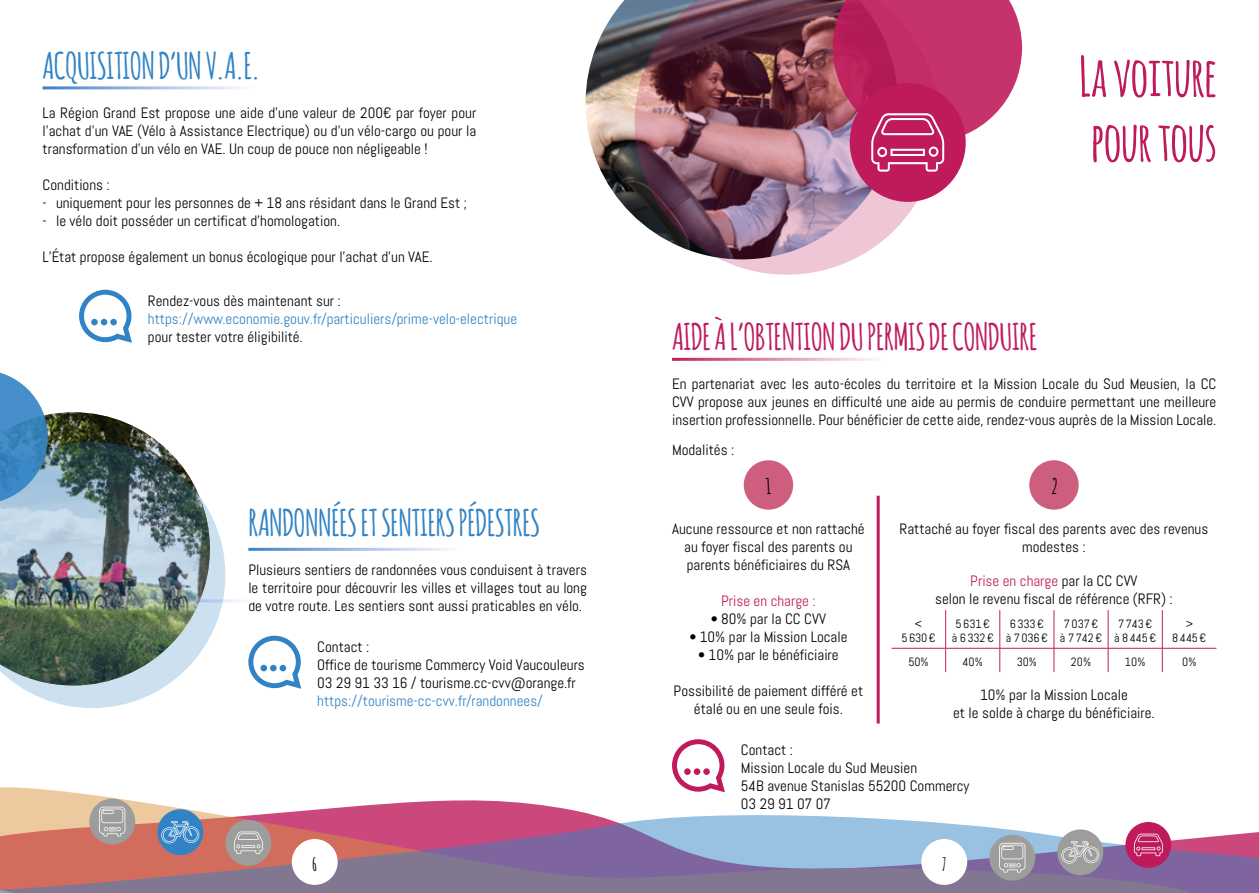
<style>
.page{position:relative;width:1259px;height:893px;background:#fff}
.page>*{position:absolute;margin:0;border:0;box-sizing:border-box;transform-origin:0 0}
.t1{font:700 54px/64.8px "Amatic";color:#bf1b5c}
.t2{font:700 36px "Amatic";color:#3183c5}
.t3{font:700 36px "Amatic";color:#bf1b5c}
.t4{font:700 21px "Amatic";color:#000}
.t5{font:700 18px "Amatic";color:#000}
.t6{font:15px/18px "Abel";color:#000;text-align:center}
.t7{font:15px "Abel";color:#3183c5}
.t8{font:15px "Abel";color:#bf1b5c}
.t9{font:12px/14.4px "Abel";color:#000;text-align:center}
.s1{color:#bf1b5c}
</style>
<div class="page">
<svg style="left:0;top:787px;width:725px;height:27px"></svg>
<svg style="left:0;top:814px;width:1259px;height:79px;background:#a686a1"></svg>
<div style="left:292px;top:839px;width:46px;height:46px;background:#fff;border-radius:50%"></div>
<div style="left:921px;top:839px;width:46px;height:46px;background:#fff;border-radius:50%"></div>
<div style="left:1125px;top:822px;width:46px;height:46px;background:#bf1b5c;border-radius:50%"></div>
<svg style="left:1134px;top:834px;width:28px;height:22px"></svg>
<div style="left:157px;top:809px;width:46px;height:46px;background:#3183c5;border-radius:50%"></div>
<svg style="left:161px;top:821px;width:38px;height:22px"></svg>
<div style="left:989px;top:835px;width:46px;height:46px;background:#9d9d9c;border-radius:50%"></div>
<svg style="left:999px;top:843px;width:26px;height:29px"></svg>
<div style="left:1057px;top:829px;width:46px;height:46px;background:#9d9d9c;border-radius:50%"></div>
<svg style="left:1061px;top:841px;width:38px;height:23px"></svg>
<div style="left:89px;top:799px;width:46px;height:45px;background:#9d9d9c;border-radius:50%"></div>
<svg style="left:99px;top:807px;width:26px;height:29px"></svg>
<div style="left:225px;top:820px;width:46px;height:46px;background:#9d9d9c;border-radius:50%"></div>
<svg style="left:234px;top:831px;width:29px;height:23px"></svg>
<img style="left:48px;top:412px;width:110px;height:30px">
<img style="left:0;top:442px;width:225px;height:266px">
<svg style="left:0;top:372px;width:48px;height:132px;background:#669fcc"></svg>
<svg style="left:248px;top:636px;width:53px;height:53px"></svg>
<svg style="left:672px;top:739px;width:53px;height:53px"></svg>
<div style="left:684px;top:768px;width:7px;height:7px;background:#bf1b5c;border-radius:50%"></div>
<div style="left:693px;top:768px;width:7px;height:7px;background:#bf1b5c;border-radius:50%"></div>
<div style="left:703px;top:768px;width:7px;height:7px;background:#bf1b5c;border-radius:50%"></div>
<svg style="left:79px;top:290px;width:53px;height:53px"></svg>
<div style="left:110px;top:319px;width:7px;height:6px;background:#3183c5;border-radius:50%"></div>
<img style="left:585px;top:0;width:49px;height:216px">
<img style="left:634px;top:0;width:305px;height:275px">
<div style="left:744px;top:460px;width:49px;height:50px;background:#cd5e7e;border-radius:50%"></div>
<div style="left:1029px;top:460px;width:49px;height:50px;background:#cd5e7e;border-radius:50%"></div>
<div style="left:849px;top:83px;width:116px;height:119px;background:#bf1b5c;border-radius:50%"></div>
<svg style="left:832px;top:0;width:190px;height:172px"></svg>
<hr style="left:945px;top:610px;width:1px;height:38px;background:#bf1b5c">
<hr style="left:999px;top:610px;width:1px;height:38px;background:#bf1b5c">
<hr style="left:1053px;top:610px;width:1px;height:38px;background:#bf1b5c">
<hr style="left:1108px;top:610px;width:1px;height:38px;background:#bf1b5c">
<hr style="left:1162px;top:610px;width:1px;height:38px;background:#bf1b5c">
<hr style="left:891px;top:648px;width:54px;height:1px;background:#bf1b5c">
<hr style="left:945px;top:648px;width:54px;height:1px;background:#bf1b5c">
<svg style="left:945px;top:648px;width:1px;height:24px"></svg>
<hr style="left:999px;top:648px;width:55px;height:1px;background:#bf1b5c">
<svg style="left:999px;top:648px;width:1px;height:24px"></svg>
<hr style="left:1054px;top:648px;width:54px;height:1px;background:#bf1b5c">
<svg style="left:1053px;top:648px;width:1px;height:24px"></svg>
<hr style="left:1108px;top:648px;width:54px;height:1px;background:#bf1b5c">
<svg style="left:1108px;top:648px;width:1px;height:24px"></svg>
<hr style="left:1162px;top:648px;width:54px;height:1px;background:#bf1b5c">
<svg style="left:1162px;top:648px;width:1px;height:24px"></svg>
<hr style="left:876px;top:496px;width:3px;height:227px;background:#bf1b5c">
<h2 class="t2" style="left:43px;top:40px;width:219px">ACQUISITION D’UN V.A.E.</h2>
<p class="t6" style="left:43px;top:103px;width:435px;text-align:justify">La Région Grand Est propose une aide d’une valeur de 200€ par foyer pour l’achat d’un VAE (Vélo à Assistance Electrique) ou d’un vélo-cargo ou pour la transformation d’un vélo en VAE. Un coup de pouce non négligeable !</p>
<p class="t6" style="left:43px;top:175px;width:69px">Conditions :</p>
<p class="t6" style="left:43px;top:193px;width:426px">- uniquement pour les personnes de + 18 ans résidant dans le Grand Est ;</p>
<p class="t6" style="left:43px;top:211px;width:299px">- le vélo doit posséder un certificat d’homologation.</p>
<p class="t6" style="left:43px;top:247px;width:392px">L’État propose également un bonus écologique pour l’achat d’un VAE.</p>
<p class="t6" style="left:148px;top:291px;width:194px">Rendez-vous dès maintenant sur :</p>
<p class="t7" style="left:148px;top:309px;width:371px">https://www.economie.gouv.fr/particuliers/prime-velo-electrique</p>
<p class="t6" style="left:148px;top:327px;width:156px">pour tester votre éligibilité.</p>
<h2 class="t2" style="left:248px;top:497px;width:293px">RANDONNÉES ET SENTIERS PÉDESTRES</h2>
<p class="t6" style="left:248px;top:560px;width:340px;text-align:justify">Plusieurs sentiers de randonnées vous conduisent à travers le territoire pour découvrir les villes et villages tout au long de votre route. Les sentiers sont aussi praticables en vélo.</p>
<p class="t6" style="left:317px;top:638px;width:269px;text-align:left">Contact :<br>Office de tourisme Commercy Void Vaucouleurs<br>03 29 91 33 16 / tourisme.cc-cvv@orange.fr</p>
<p class="t7" style="left:317px;top:691px;width:227px">https://tourisme-cc-cvv.fr/randonnees/</p>
<h1 class="t1" style="left:1079px;top:42px;width:138px">La voiture pour tous</h1>
<h2 class="t3" style="left:672px;top:311px;width:367px">AIDE À L’OBTENTION DU PERMIS DE CONDUIRE</h2>
<p class="t6" style="left:672px;top:375px;width:546px;text-align:justify">En partenariat avec les auto-écoles du territoire et la Mission Locale du Sud Meusien, la CC CVV propose aux jeunes en difficulté une aide au permis de conduire permettant une meilleure insertion professionnelle. Pour bénéficier de cette aide, rendez-vous auprès de la Mission Locale.</p>
<p class="t6" style="left:672px;top:441px;width:64px">Modalités :</p>
<h3 class="t4" style="left:766px;top:471px;width:6px">1</h3>
<h3 class="t4" style="left:1051px;top:471px;width:7px">2</h3>
<p class="t6" style="left:672px;top:520px;width:194px">Aucune ressource et non rattaché au foyer fiscal des parents ou parents bénéficiaires du RSA</p>
<p class="t8" style="left:721px;top:591px;width:96px">Prise en charge :</p>
<p class="t6" style="left:711px;top:610px;width:117px">• 80% par la CC CVV</p>
<p class="t6" style="left:689px;top:628px;width:160px">• 10% par la Mission Locale</p>
<p class="t6" style="left:698px;top:646px;width:142px">• 10% par le bénéficiaire</p>
<p class="t6" style="left:673px;top:682px;width:191px">Possibilité de paiement différé et étalé ou en une seule fois.</p>
<p class="t6" style="left:899px;top:520px;width:310px">Rattaché au foyer fiscal des parents avec des revenus modestes :</p>
<p class="t6" style="left:935px;top:572px;width:239px"><span class="s1">Prise en charge</span> par la CC CVV<br>selon le revenu fiscal de référence (RFR) :</p>
<p class="t9" style="left:901px;top:617px;width:36px">&lt;<br>5630€</p>
<p class="t9" style="left:951px;top:617px;width:44px">5631€ à 6332€</p>
<p class="t9" style="left:1006px;top:617px;width:44px">6333€ à 7036€</p>
<p class="t9" style="left:1060px;top:617px;width:44px">7037€ à 7742€</p>
<p class="t9" style="left:1114px;top:617px;width:44px">7743€ à 8445€</p>
<p class="t9" style="left:1172px;top:617px;width:36px">&gt;<br>8445€</p>
<p class="t9" style="left:908px;top:655px;width:22px">50%</p>
<p class="t9" style="left:962px;top:655px;width:22px">40%</p>
<p class="t9" style="left:1016px;top:655px;width:22px">30%</p>
<p class="t9" style="left:1071px;top:655px;width:22px">20%</p>
<p class="t9" style="left:1125px;top:655px;width:22px">10%</p>
<p class="t9" style="left:1182px;top:655px;width:16px">0%</p>
<p class="t6" style="left:953px;top:686px;width:203px">10% par la Mission Locale<br>et le solde à charge du bénéficiaire.</p>
<p class="t6" style="left:741px;top:741px;width:230px;text-align:left">Contact :<br>Mission Locale du Sud Meusien<br>54B avenue Stanislas 55200 Commercy<br>03 29 91 07 07</p>
<p class="t5" style="left:312px;top:851px;width:6px">6</p>
<p class="t5" style="left:942px;top:851px;width:6px">7</p>
</div>
